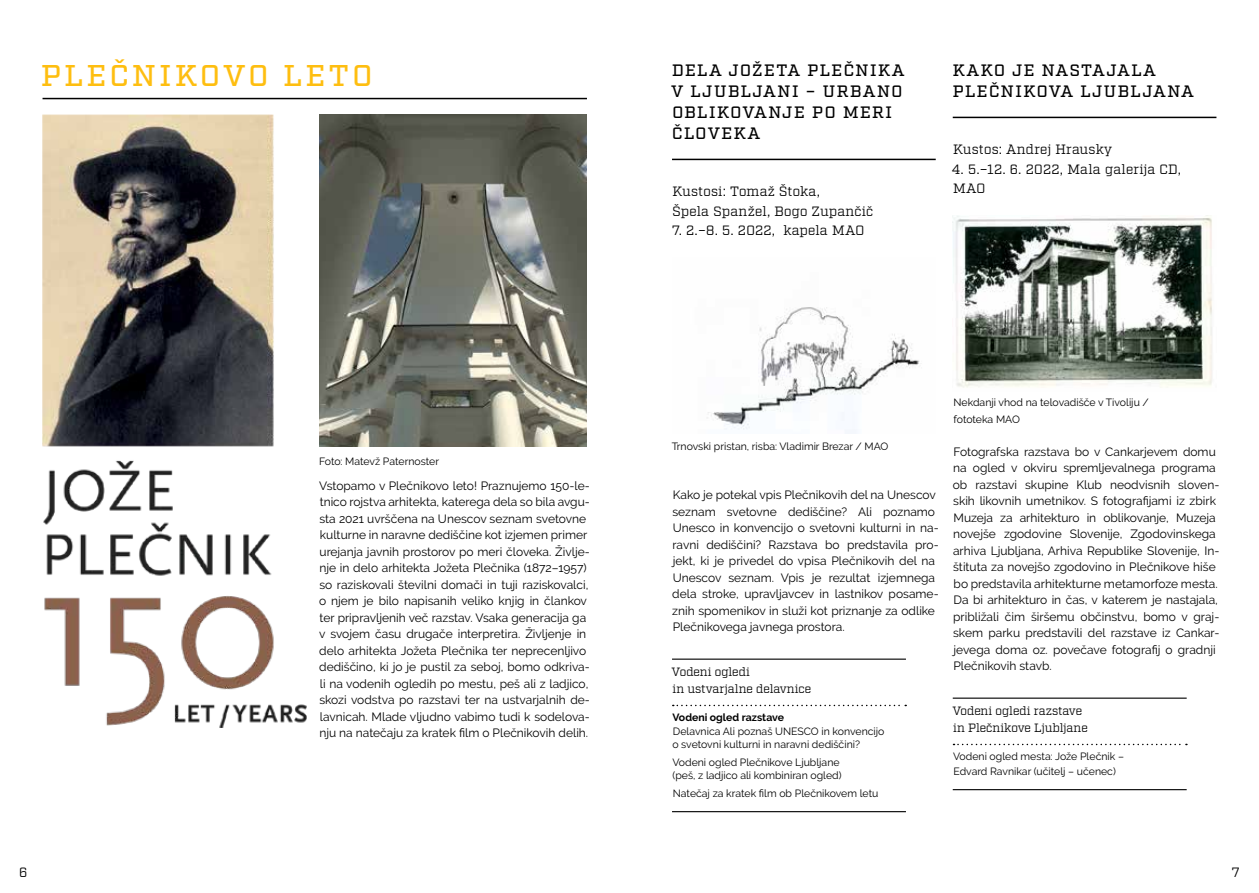
<style>
.page{position:relative;width:1259px;height:893px;background:#fff}
.page>*{position:absolute;margin:0;border:0;box-sizing:border-box;transform-origin:0 0}
.t1{font:500 30px "Factoria";letter-spacing:.115em;color:#febe10}
.t2{font:500 16.5px/21px "Factoria";letter-spacing:.09em;color:#000}
.t3{font:13.5px/19.5px "Factoria";letter-spacing:.01em;color:#000}
.t4{font:12px/16.5px "Raleway";color:#000}
.t5{font:12px/16.5px "Factoria";letter-spacing:-.01em;color:#000}
.t6{font:10.5px/13.5px "Raleway";color:#000}
.t7{font:700 10.5px "Raleway";color:#000}
</style>
<div class="page">
<hr style="left:43px;top:98px;width:544px;height:1px;background:#000">
<img style="left:43px;top:115px;width:263px;height:613px">
<img style="left:319px;top:115px;width:268px;height:331px">
<hr style="left:672px;top:159px;width:263px;height:1px;background:#000">
<img style="left:707px;top:307px;width:213px;height:126px">
<hr style="left:672px;top:659px;width:234px;height:1px;background:#000">
<svg style="left:673px;top:705px;width:233px;height:1px"></svg>
<hr style="left:672px;top:811px;width:234px;height:1px;background:#000">
<hr style="left:952px;top:117px;width:264px;height:1px;background:#000">
<img style="left:952px;top:216px;width:260px;height:172px">
<hr style="left:952px;top:698px;width:234px;height:1px;background:#000">
<svg style="left:953px;top:744px;width:234px;height:1px"></svg>
<hr style="left:952px;top:789px;width:234px;height:1px;background:#000">
<h1 class="t1" style="left:41px;top:58px;width:332px">PLEČNIKOVO LETO</h1>
<p class="t6" style="left:319px;top:454px;width:122px">Foto: Matevž Paternoster</p>
<p class="t4" style="left:319px;top:477px;width:272px">Vstopamo v Plečnikovo leto! Praznujemo 150-le&shy;tnico rojstva arhitekta, katerega dela so bila avgu&shy;sta 2021 uvrščena na Unescov seznam svetovne kulturne in naravne dediščine kot izjemen primer urejanja javnih prostorov po meri človeka. Življe&shy;nje in delo arhitekta Jožeta Plečnika (1872–1957) so raziskovali številni domači in tuji raziskovalci, o njem je bilo napisanih veliko knjig in člankov ter pripravljenih več razstav. Vsaka generacija ga v svojem času drugače interpretira. Življenje in delo arhitekta Jožeta Plečnika ter neprecenljivo dediščino, ki jo je pustil za seboj, bomo odkriva&shy;li na vodenih ogledih po mestu, peš ali z ladjico, skozi vodstva po razstavi ter na ustvarjalnih de&shy;lavnicah. Mlade vljudno vabimo tudi k sodelova&shy;nju na natečaju za kratek film o Plečnikovih delih.</p>
<h2 class="t2" style="left:671px;top:60px;width:235px">DELA JOŽETA PLEČNIKA<br>V LJUBLJANI – URBANO<br>OBLIKOVANJE PO MERI<br>ČLOVEKA</h2>
<p class="t3" style="left:672px;top:182px;width:202px">Kustosi: Tomaž Štoka,<br>Špela Spanžel, Bogo Zupančič</p>
<p class="t3" style="left:672px;top:221px;width:194px">7. 2.–8. 5. 2022, kapela MAO</p>
<h2 class="t2" style="left:952px;top:60px;width:243px">KAKO JE NASTAJALA<br>PLEČNIKOVA LJUBLJANA</h2>
<p class="t3" style="left:953px;top:140px;width:160px">Kustos: Andrej Hrausky</p>
<p class="t3" style="left:952px;top:160px;width:231px">4. 5.–12. 6. 2022, Mala galerija CD,<br>MAO</p>
<p class="t6" style="left:672px;top:439px;width:218px">Trnovski pristan, risba: Vladimir Brezar / MAO</p>
<p class="t4" style="left:672px;top:487px;width:268px">Kako je potekal vpis Plečnikovih del na Unescov seznam svetovne dediščine? Ali poznamo Unesco in konvencijo o svetovni kulturni in na&shy;ravni dediščini? Razstava bo predstavila pro&shy;jekt, ki je privedel do vpisa Plečnikovih del na Unescov seznam. Vpis je rezultat izjemnega dela stroke, upravljavcev in lastnikov posame&shy;znih spomenikov in služi kot priznanje za odlike Plečnikovega javnega prostora.</p>
<p class="t5" style="left:671px;top:664px;width:141px">Vodeni ogledi<br>in ustvarjalne delavnice</p>
<p class="t7" style="left:672px;top:711px;width:113px">Vodeni ogled razstave</p>
<p class="t6" style="left:672px;top:724px;width:214px">Delavnica Ali poznaš UNESCO in konvencijo o svetovni kulturni in naravni dediščini?</p>
<p class="t6" style="left:672px;top:755px;width:171px">Vodeni ogled Plečnikove Ljubljane (peš, z ladjico ali kombiniran ogled)</p>
<p class="t6" style="left:673px;top:787px;width:207px">Natečaj za kratek film ob Plečnikovem letu</p>
<p class="t6" style="left:953px;top:394px;width:197px;line-height:16.5px">Nekdanji vhod na telovadišče v Tivoliju / fototeka MAO</p>
<p class="t4" style="left:953px;top:443px;width:268px">Fotografska razstava bo v Cankarjevem domu na ogled v okviru spremljevalnega programa ob razstavi skupine Klub neodvisnih sloven&shy;skih likovnih umetnikov. S fotografijami iz zbirk Muzeja za arhitekturo in oblikovanje, Muzeja novejše zgodovine Slovenije, Zgodovinskega arhiva Ljubljana, Arhiva Republike Slovenije, In&shy;štituta za novejšo zgodovino in Plečnikove hiše bo predstavila arhitekturne metamorfoze mesta.<br>Da bi arhitekturo in čas, v katerem je nastajala, približali čim širšemu občinstvu, bomo v graj&shy;skem parku predstavili del razstave iz Cankar&shy;jevega doma oz. povečave fotografij o gradnji Plečnikovih stavb.</p>
<p class="t5" style="left:952px;top:703px;width:137px">Vodeni ogledi razstave in Plečnikove Ljubljane</p>
<p class="t6" style="left:953px;top:749px;width:172px;line-height:15px">Vodeni ogled mesta: Jože Plečnik –<br>Edvard Ravnikar (učitelj – učenec)</p>
<p class="t3" style="left:19px;top:863px;width:10px">6</p>
<p class="t3" style="left:1231px;top:863px;width:9px">7</p>
</div>
